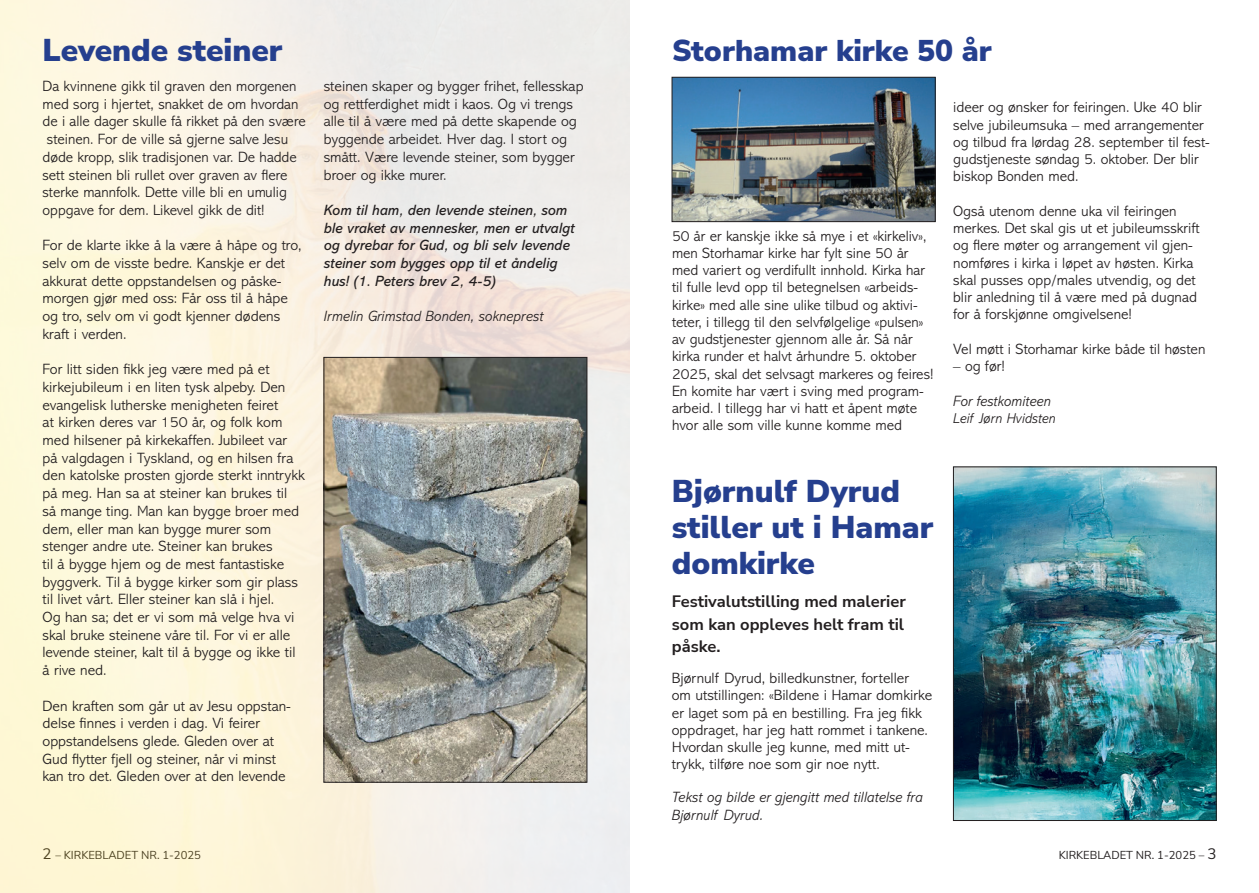
<style>
.page{position:relative;width:1259px;height:893px;background:#fff}
.page>*{position:absolute;margin:0;border:0;box-sizing:border-box;transform-origin:0 0}
.t1{font:900 31.5px/36px "Nunito Sans";color:#253f8e}
.t2{font:900 30px "Nunito Sans";color:#253f8e}
.t3{font:700 16.5px/22.5px "Nunito Sans";color:#231f20;text-align:justify}
.t4{font:300 15px/17.7px "Abadi MT Std";color:#231f20}
.t5{font:italic 15px/17.7px "Abadi MT Std";color:#231f20}
.t6{font:italic 300 15px/17.2px "Abadi MT Std";color:#231f20}
.t7{font:italic 300 14.4px "Abadi MT Std";color:#231f20}
.t8{font:11.25px "Nunito Sans";color:#231f20}
.s1{font-size:15px}
</style>
<div class="page">
<img style="left:0;top:0;width:629px;height:893px">
<img style="left:674px;top:79px;width:259px;height:141px">
<div style="left:672px;top:77px;width:263px;height:145px;border:1px solid #231f20"></div>
<img style="left:326px;top:359px;width:259px;height:421px">
<div style="left:324px;top:357px;width:263px;height:425px;border:1px solid #231f20"></div>
<img style="left:955px;top:469px;width:259px;height:350px">
<div style="left:953px;top:467px;width:263px;height:354px;border:1px solid #231f20"></div>
<h1 class="t1" style="left:43px;top:30px;width:242px">Levende steiner</h1>
<p class="t4" style="left:43px;top:77px;width:265px">Da kvinnene gikk til graven den morgenen med sorg i hjertet, snakket de om hvordan de i alle dager skulle få rikket på den svære steinen. For de ville så gjerne salve Jesu døde kropp, slik tradisjonen var. De hadde sett steinen bli rullet over graven av flere sterke mannfolk. Dette ville bli en umulig oppgave for dem. Likevel gikk de dit!</p>
<p class="t4" style="left:43px;top:237px;width:260px">For de klarte ikke å la være å håpe og tro, selv om de visste bedre. Kanskje er det akkurat dette oppstandelsen og påske&shy;morgen gjør med oss: Får oss til å håpe og tro, selv om vi godt kjenner dødens kraft i verden.</p>
<p class="t4" style="left:43px;top:361px;width:264px">For litt siden fikk jeg være med på et kirkejubileum i en liten tysk alpeby. Den evangelisk lutherske menigheten feiret<br>at kirken deres var 150 år, og folk kom med hilsener på kirkekaffen. Jubileet var på valgdagen i Tyskland, og en hilsen fra den katolske prosten gjorde sterkt inntrykk på meg. Han sa at steiner kan brukes til<br>så mange ting. Man kan bygge broer med dem, eller man kan bygge murer som stenger andre ute. Steiner kan brukes<br>til å bygge hjem og de mest fantastiske byggverk. Til å bygge kirker som gir plass til livet vårt. Eller steiner kan slå i hjel.<br>Og han sa; det er vi som må velge hva vi skal bruke steinene våre til. For vi er alle levende steiner, kalt til å bygge og ikke til å rive ned.</p>
<p class="t4" style="left:43px;top:697px;width:250px">Den kraften som går ut av Jesu oppstan&shy;delse finnes i verden i dag. Vi feirer oppstandelsens glede. Gleden over at Gud flytter fjell og steiner, når vi minst kan tro det. Gleden over at den levende</p>
<p class="t4" style="left:324px;top:77px;width:262px">steinen skaper og bygger frihet, fellesskap og rettferdighet midt i kaos. Og vi trengs alle til å være med på dette skapende og byggende arbeidet. Hver dag. I stort og smått. Være levende steiner, som bygger broer og ikke murer.</p>
<p class="t5" style="left:324px;top:201px;width:253px">Kom til ham, den levende steinen, som ble vraket av mennesker, men er utvalgt og dyrebar for Gud, og bli selv levende steiner som bygges opp til et åndelig hus! (1. Peters brev 2, 4-5)</p>
<p class="t6" style="left:324px;top:308px;width:221px">Irmelin Grimstad Bonden, sokneprest</p>
<h2 class="t2" style="left:672px;top:29px;width:321px">Storhamar kirke 50 år</h2>
<p class="t4" style="left:672px;top:227px;width:263px;line-height:17.2px">50 år er kanskje ikke så mye i et «kirkeliv», men Storhamar kirke har fylt sine 50 år med variert og verdifullt innhold. Kirka har til fulle levd opp til betegnelsen «arbeids&shy;kirke» med alle sine ulike tilbud og aktivi&shy;teter, i tillegg til den selvfølgelige «pulsen» av gudstjenester gjennom alle år. Så når kirka runder et halvt århundre 5. oktober 2025, skal det selvsagt markeres og feires!<br>En komite har vært i sving med program&shy;arbeid. I tillegg har vi hatt et åpent møte hvor alle som ville kunne komme med</p>
<h1 class="t1" style="left:672px;top:472px;width:263px">Bjørnulf Dyrud stiller ut i Hamar domkirke</h1>
<p class="t3" style="left:672px;top:590px;width:235px">Festivalutstilling med malerier som kan oppleves helt fram til påske.</p>
<p class="t4" style="left:672px;top:670px;width:262px;line-height:17.2px">Bjørnulf Dyrud, billedkunstner, forteller<br>om utstillingen: «Bildene i Hamar domkirke er laget som på en bestilling. Fra jeg fikk oppdraget, har jeg hatt rommet i tankene.<br>Hvordan skulle jeg kunne, med mitt ut&shy;trykk, tilføre noe som gir noe nytt.</p>
<p class="t6" style="left:672px;top:789px;width:252px">Tekst og bilde er gjengitt med tillatelse fra<br>Bjørnulf Dyrud.</p>
<p class="t4" style="left:953px;top:99px;width:258px;line-height:17.2px">ideer og ønsker for feiringen. Uke 40 blir selve jubileumsuka – med arrangementer og tilbud fra lørdag 28. september til fest&shy;gudstjeneste søndag 5. oktober. Der blir biskop Bonden med.</p>
<p class="t4" style="left:953px;top:202px;width:248px;line-height:17.2px">Også utenom denne uka vil feiringen merkes. Det skal gis ut et jubileumsskrift og flere møter og arrangement vil gjen&shy;nomføres i kirka i løpet av høsten. Kirka skal pusses opp/males utvendig, og det blir anledning til å være med på dugnad for å forskjønne omgivelsene!</p>
<p class="t4" style="left:953px;top:340px;width:254px">Vel møtt i Storhamar kirke både til høsten</p>
<p class="t4" style="left:953px;top:357px;width:53px">– og før!</p>
<p class="t6" style="left:953px;top:392px;width:99px">For festkomiteen</p>
<p class="t7" style="left:953px;top:410px;width:104px">Leif Jørn Hvidsten</p>
<p class="t8" style="left:43px;top:847px;width:160px"><span class="s1">2</span> – KIRKEBLADET NR. 1-2025</p>
<p class="t8" style="left:1058px;top:847px;width:159px">KIRKEBLADET NR. 1-2025 – <span class="s1">3</span></p>
</div>
